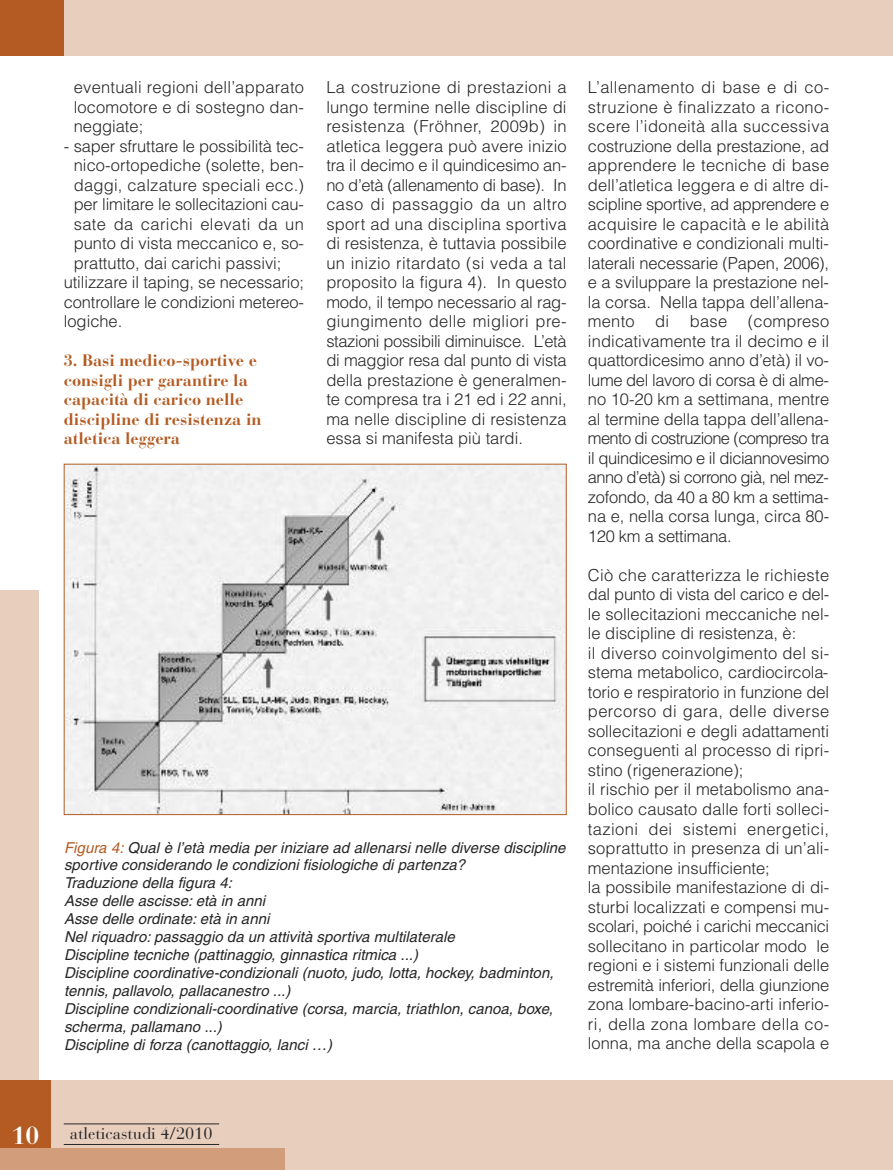
<style>
.page{position:relative;width:893px;height:1170px;background:#fff}
.page>*{position:absolute;margin:0;border:0;box-sizing:border-box;transform-origin:0 0}
.t1{font:700 24.75px "Bauer Bodoni";color:#fff}
.t2{font:300 16.5px/19.5px "Helvetica";color:#272627;text-align:justify}
.t3{font:700 16.5px/19.5px "Bauer Bodoni";color:#b35b22}
.t4{font:300 16.5px "Helvetica";letter-spacing:.025em;color:#272627}
.t5{font:16.5px "Bauer Bodoni";color:#272627}
.t6{font:italic 15px/18px "Helvetica";letter-spacing:.005em;color:#272627}
.s1{color:#b35b22}
</style>
<div class="page">
<div style="left:0;top:591px;width:38px;height:493px;background:#e8cebd"></div>
<div style="left:0;top:0;width:893px;height:55px;background:#e8cebd"></div>
<div style="left:0;top:1080px;width:893px;height:89px;background:#e8cebd"></div>
<div style="left:0;top:0;width:64px;height:55px;background:#b35b22"></div>
<div style="left:0;top:1080px;width:51px;height:68px;background:#b35b22"></div>
<div style="left:0;top:1148px;width:285px;height:21px;background:#d19d7a"></div>
<hr style="left:64px;top:1143px;width:155px;height:1px;background:#272627">
<hr style="left:64px;top:1123px;width:155px;height:1px;background:#272627">
<img style="left:66px;top:466px;width:499px;height:347px">
<p class="t2" style="left:74px;top:78px;width:232px">eventuali regioni dell’apparato locomotore e di sostegno dan&shy;neggiate;</p>
<p class="t2" style="left:64px;top:136px;width:242px">- saper sfruttare le possibilità tec-</p>
<p class="t2" style="left:74px;top:156px;width:232px">nico-ortopediche (solette, ben-</p>
<p class="t2" style="left:74px;top:175px;width:232px">daggi, calzature speciali ecc.)</p>
<p class="t2" style="left:74px;top:195px;width:232px">per limitare le sollecitazioni cau-</p>
<p class="t4" style="left:74px;top:214px;width:232px">sate da carichi elevati da un</p>
<p class="t2" style="left:74px;top:234px;width:232px">punto di vista meccanico e, so-</p>
<p class="t2" style="left:74px;top:253px;width:209px">prattutto, dai carichi passivi;</p>
<p class="t2" style="left:64px;top:273px;width:242px">utilizzare il taping, se necessario;</p>
<p class="t2" style="left:64px;top:292px;width:242px">controllare le condizioni metereo-</p>
<p class="t2" style="left:64px;top:312px;width:60px">logiche.</p>
<p class="t3" style="left:64px;top:353px;width:199px">3. Basi medico-sportive e consigli per garantire la capacità di carico nelle discipline di resistenza in atletica leggera</p>
<p class="t2" style="left:326px;top:78px;width:242px">La costruzione di prestazioni a lungo termine nelle discipline di resistenza (Fröhner, 2009b) in atletica leggera può avere inizio tra il decimo e il quindicesimo an&shy;no d’età (allenamento di base). In caso di passaggio da un altro sport ad una disciplina sportiva di resistenza, è tuttavia possibile un inizio ritardato (si veda a tal proposito la figura 4). In questo modo, il tempo necessario al rag&shy;giungimento delle migliori pre&shy;stazioni possibili diminuisce. L’età di maggior resa dal punto di vista della prestazione è generalmen&shy;te compresa tra i 21 ed i 22 anni, ma nelle discipline di resistenza essa si manifesta più tardi.</p>
<p class="t2" style="left:588px;top:78px;width:243px">L’allenamento di base e di co&shy;struzione è finalizzato a ricono&shy;scere l’idoneità alla successiva costruzione della prestazione, ad apprendere le tecniche di base dell’atletica leggera e di altre di&shy;scipline sportive, ad apprendere e acquisire le capacità e le abilità coordinative e condizionali multi&shy;laterali necessarie (Papen, 2006), e a sviluppare la prestazione nel&shy;la corsa. Nella tappa dell’allena&shy;mento di base (compreso indicativamente tra il decimo e il quattordicesimo anno d’età) il vo&shy;lume del lavoro di corsa è di alme&shy;no 10-20 km a settimana, mentre al termine della tappa dell’allena&shy;mento di costruzione (compreso tra il quindicesimo e il diciannovesimo anno d’età) si corrono già, nel mez&shy;zofondo, da 40 a 80 km a settima&shy;na e, nella corsa lunga, circa 80- 120 km a settimana.</p>
<p class="t2" style="left:588px;top:565px;width:243px;text-align:left">Ciò che caratterizza le richieste dal punto di vista del carico e del&shy;le sollecitazioni meccaniche nel&shy;le discipline di resistenza, è:<br>il diverso coinvolgimento del si&shy;stema metabolico, cardiocircola&shy;torio e respiratorio in funzione del percorso di gara, delle diverse sollecitazioni e degli adattamenti conseguenti al processo di ripri&shy;stino (rigenerazione);<br>il rischio per il metabolismo ana&shy;bolico causato dalle forti solleci&shy;tazioni dei sistemi energetici, soprattutto in presenza di un’ali&shy;mentazione insufficiente;<br>la possibile manifestazione di di&shy;sturbi localizzati e compensi mu&shy;scolari, poiché i carichi meccanici sollecitano in particolar modo le regioni e i sistemi funzionali delle estremità inferiori, della giunzione zona lombare-bacino-arti inferio&shy;ri, della zona lombare della co&shy;lonna, ma anche della scapola e</p>
<p class="t6" style="left:64px;top:839px;width:503px"><span class="s1">Figura 4:</span> Qual è l’età media per iniziare ad allenarsi nelle diverse discipline sportive considerando le condizioni fisiologiche di partenza?<br>Traduzione della figura 4:<br>Asse delle ascisse: età in anni<br>Asse delle ordinate: età in anni<br>Nel riquadro: passaggio da un attività sportiva multilaterale<br>Discipline tecniche (pattinaggio, ginnastica ritmica ...)<br>Discipline coordinative-condizionali (nuoto, judo, lotta, hockey, badminton, tennis, pallavolo, pallacanestro ...)<br>Discipline condizionali-coordinative (corsa, marcia, triathlon, canoa, boxe, scherma, pallamano ...)<br>Discipline di forza (canottaggio, lanci …)</p>
<h1 class="t1" style="left:12px;top:1126px;width:29px">10</h1>
<p class="t5" style="left:70px;top:1127px;width:144px">atleticastudi 4/2010</p>
</div>
